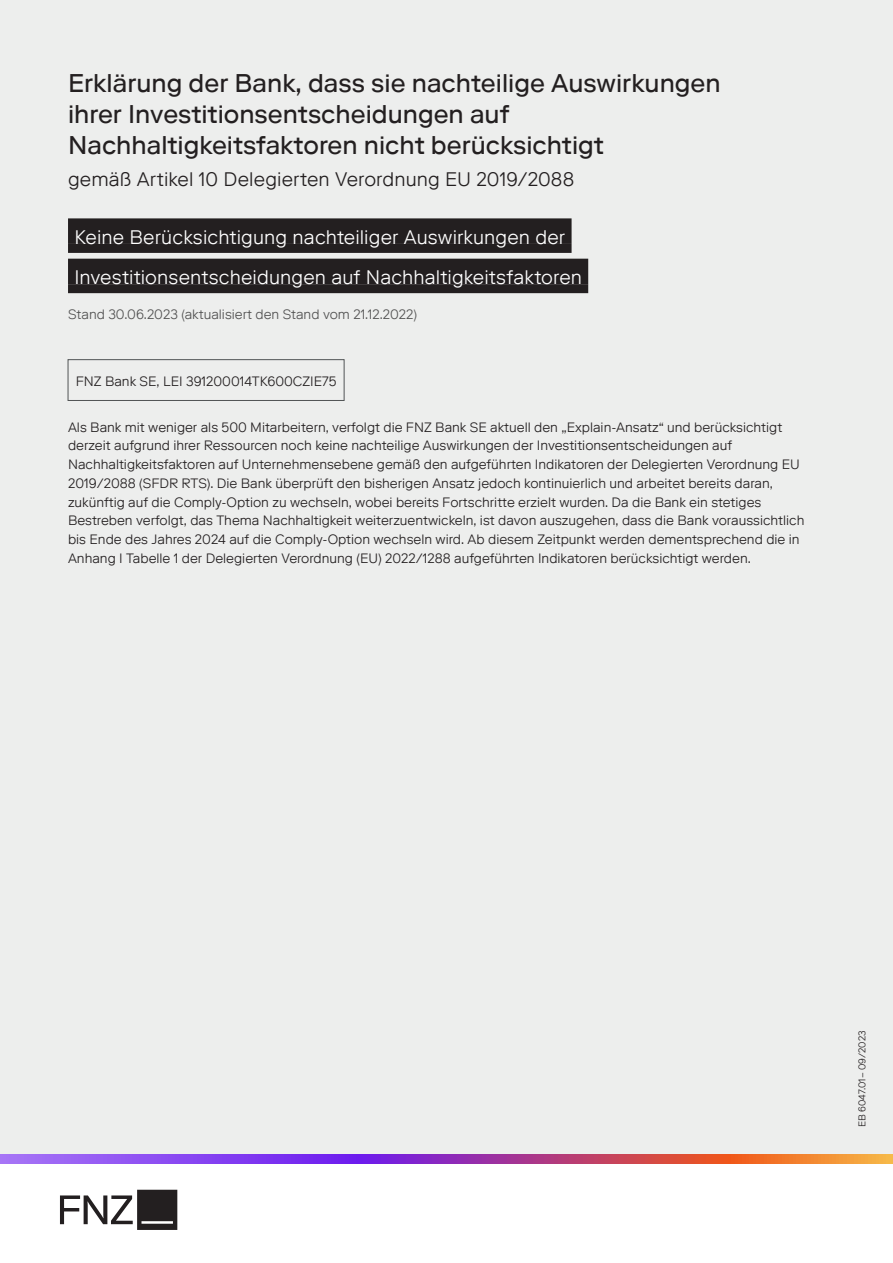
<style>
.page{position:relative;width:893px;height:1263px;background:#fff}
.page>*{position:absolute;margin:0;border:0;box-sizing:border-box;transform-origin:0 0}
.FNZ_Subline_Regular_17_20_5{font:25.5px/30.8px "Riforma LLTT";color:#231f20}
.FNZ_Subline_Light_13_15_5_weiß_mit_Balke{font:300 19.5px "Riforma LLTT";letter-spacing:.005em;color:#fff}
.FNZ_Subline_Light_13_15_5{font:300 19.5px "Riforma LLTT";letter-spacing:.01em;color:#231f20}
.FNZ_Fliestext_Light_9_12_5{font:300 13.5px/18.8px "Riforma LLTT";color:#231f20}
.FNZ_Fliestext_Light_9_12_5-2{font:300 13.5px "Riforma LLTT";color:#525252}
.FNZ_Marginalie_Light_6_5_8_5{font:300 9.75px "Riforma LLTT";color:#231f20}
</style>
<div class="page">
<div style="left:0;top:0;width:893px;height:1154px;background:#edeeed"></div>
<svg style="left:0;top:1154px;width:893px;height:10px;background:#ac4da0"></svg>
<svg style="left:60px;top:1190px;width:117px;height:40px"></svg>
<div style="left:68px;top:218px;width:504px;height:26px;background:#231f20"></div>
<div style="left:68px;top:244px;width:504px;height:9px;background:#231f20"></div>
<div style="left:68px;top:259px;width:520px;height:25px;background:#231f20"></div>
<div style="left:68px;top:284px;width:520px;height:9px;background:#231f20"></div>
<div style="left:68px;top:359px;width:276px;height:42px;border:1px solid #515455"></div>
<p class="FNZ_Subline_Regular_17_20_5" style="left:68px;top:68px;width:654px">Erklärung der Bank, dass sie nachteilige Auswirkungen ihrer Investitionsentscheidungen auf<br>Nachhaltigkeitsfaktoren nicht berücksichtigt</p>
<p class="FNZ_Subline_Light_13_15_5" style="left:68px;top:166px;width:508px">gemäß Artikel 10 Delegierten Verordnung EU 2019/2088</p>
<p class="FNZ_Subline_Light_13_15_5_weiß_mit_Balke" style="left:74px;top:225px;width:492px">Keine Berücksichtigung nachteiliger Auswirkungen der</p>
<p class="FNZ_Subline_Light_13_15_5_weiß_mit_Balke" style="left:74px;top:265px;width:509px">Investitionsentscheidungen auf Nachhaltigkeitsfaktoren</p>
<p class="FNZ_Fliestext_Light_9_12_5-2" style="left:68px;top:306px;width:350px">Stand 30.06.2023 (aktualisiert den Stand vom 21.12.2022)</p>
<p class="FNZ_Fliestext_Light_9_12_5" style="left:76px;top:372px;width:262px">FNZ Bank SE, LEI 391200014TK600CZIE75</p>
<p class="FNZ_Fliestext_Light_9_12_5" style="left:68px;top:417px;width:738px">Als Bank mit weniger als 500 Mitarbeitern, verfolgt die FNZ Bank SE aktuell den „Explain-Ansatz“ und berücksichtigt derzeit aufgrund ihrer Ressourcen noch keine nachteilige Auswirkungen der Investitionsentscheidungen auf Nachhaltigkeitsfaktoren auf Unternehmensebene gemäß den aufgeführten Indikatoren der Delegierten Verordnung EU 2019/2088 (SFDR RTS). Die Bank überprüft den bisherigen Ansatz jedoch kontinuierlich und arbeitet bereits daran, zukünftig auf die Comply-Option zu wechseln, wobei bereits Fortschritte erzielt wurden. Da die Bank ein stetiges Bestreben verfolgt, das Thema Nachhaltigkeit weiterzuentwickeln, ist davon auszugehen, dass die Bank voraussichtlich bis Ende des Jahres 2024 auf die Comply-Option wechseln wird. Ab diesem Zeitpunkt werden dementsprechend die in Anhang I Tabelle 1 der Delegierten Verordnung (EU) 2022/1288 aufgeführten Indikatoren berücksichtigt werden.</p>
<p class="FNZ_Marginalie_Light_6_5_8_5" style="left:856px;top:1127px;width:98px;rotate:-90deg">EB 6047.01– 09/2023</p>
</div>
